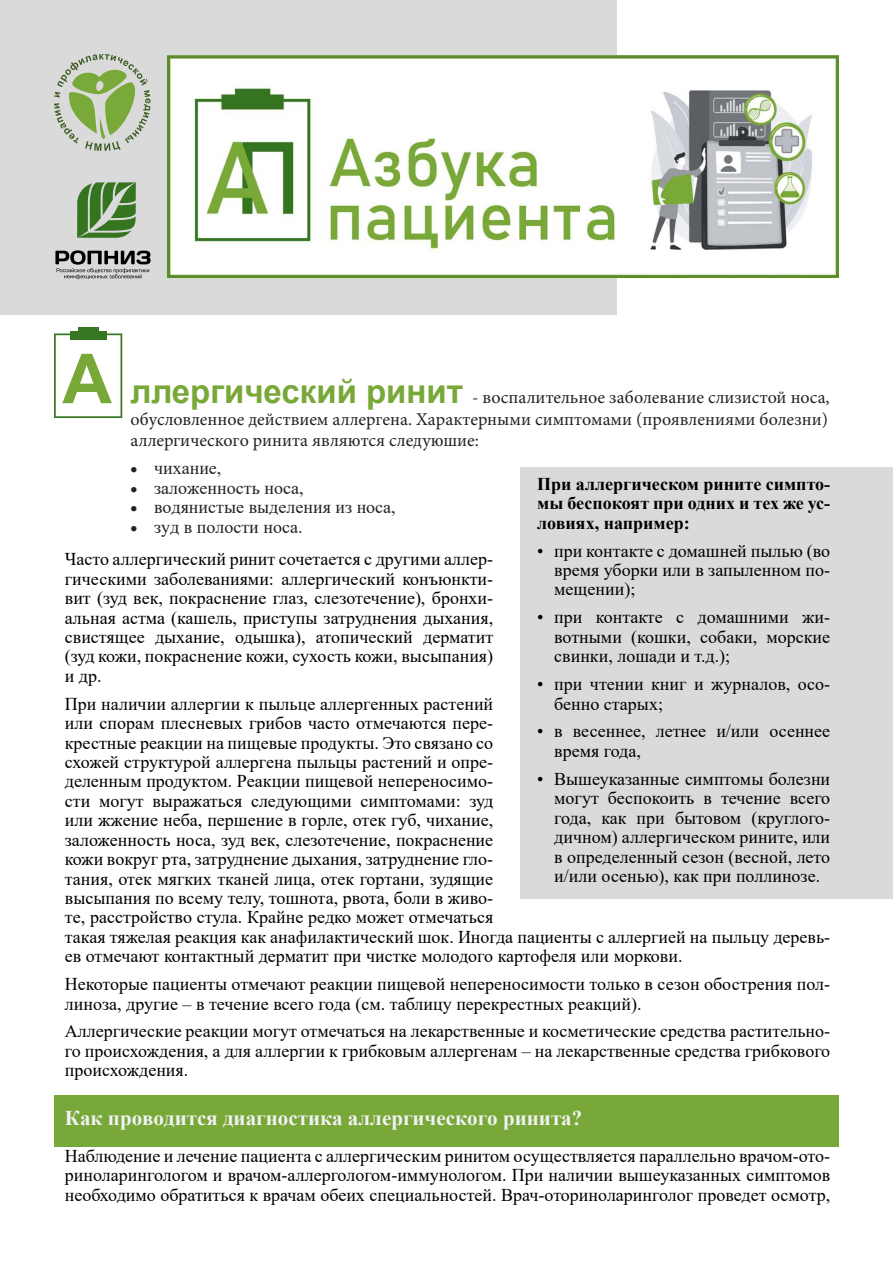
<style>
.page{position:relative;width:893px;height:1263px;background:#fff}
.page>*{position:absolute;margin:0;border:0;box-sizing:border-box;transform-origin:0 0}
.t1{font:700 69px "Arial";color:#78a838}
.t2{font:700 21px "Times New Roman";color:#f2f2f5}
.t3{font:18px/19.4px "Times New Roman";color:#000;text-align:justify}
.t4{font:18px/21.6px "Minion Pro";color:#222;text-align:justify}
.t5{font:700 18px/19.4px "Times New Roman";color:#000;text-align:justify}
.t6{font:18px "Times New Roman";color:#222}
.s1{font-family:"Arial";font-weight:700;font-size:33px;color:#78a838}
</style>
<div class="page">
<div style="left:0;top:0;width:617px;height:315px;background:#dadada"></div>
<div style="left:520px;top:467px;width:373px;height:431px;background:#dadada"></div>
<svg style="left:54px;top:54px;width:97px;height:97px"></svg>
<svg style="left:55px;top:250px;width:96px;height:29px"></svg>
<svg style="left:77px;top:182px;width:59px;height:56px"></svg>
<svg style="left:54px;top:333px;width:68px;height:85px"></svg>
<div style="left:70px;top:331px;width:37px;height:9px;background:#367521"></div>
<div style="left:78px;top:327px;width:21px;height:5px;background:#367521"></div>
<img style="left:168px;top:55px;width:671px;height:223px">
<div style="left:54px;top:1095px;width:785px;height:51px;background:#78a838"></div>
<h1 class="t1" style="left:62px;top:330px;width:51px">А</h1>
<p class="t4" style="left:130px;top:387px;width:701px"><span class="s1">ллергический ринит</span> - воспалительное заболевание слизистой носа, обусловленное действием аллергена. Характерными симптомами (проявлениями болезни) аллергического ринита являются следуюшие:</p>
<p class="t6" style="left:130px;top:456px;width:93px">• чихание,</p>
<p class="t6" style="left:130px;top:475px;width:175px">• заложенность носа,</p>
<p class="t6" style="left:130px;top:494px;width:267px">• водянистые выделения из носа,</p>
<p class="t6" style="left:130px;top:514px;width:174px">• зуд в полости носа.</p>
<p class="t3" style="left:65px;top:549px;width:430px">Часто аллергический ринит сочетается с другими аллер&shy;гическими заболеваниями: аллергический конъюнкти&shy;вит (зуд век, покраснение глаз, слезотечение), бронхи&shy;альная астма (кашель, приступы затруднения дыхания, свистящее дыхание, одышка), атопический дерматит (зуд кожи, покраснение кожи, сухость кожи, высыпания) и др.</p>
<p class="t3" style="left:65px;top:693px;width:430px">При наличии аллергии к пыльце аллергенных растений или спорам плесневых грибов часто отмечаются пере&shy;крестные реакции на пищевые продукты. Это связано со схожей структурой аллергена пыльцы растений и опре&shy;деленным продуктом. Реакции пищевой непереносимо&shy;сти могут выражаться следующими симптомами: зуд или жжение неба, першение в горле, отек губ, чихание, заложенность носа, зуд век, слезотечение, покраснение кожи вокруг рта, затруднение дыхания, затруднение гло&shy;тания, отек мягких тканей лица, отек гортани, зудящие высыпания по всему телу, тошнота, рвота, боли в живо&shy;те, расстройство стула. Крайне редко может отмечаться</p>
<p class="t5" style="left:537px;top:473px;width:295px">При аллергическом рините симпто&shy;мы беспокоят при одних и тех же ус&shy;ловиях, например:</p>
<p class="t3" style="left:554px;top:540px;width:278px;text-indent:-17px">• при контакте с домашней пылью (во время уборки или в запыленном по&shy;мещении);</p>
<p class="t3" style="left:554px;top:607px;width:278px;text-indent:-17px">• при контакте с домашними жи&shy;вотными (кошки, собаки, морские свинки, лошади и т.д.);</p>
<p class="t3" style="left:554px;top:674px;width:278px;text-indent:-17px">• при чтении книг и журналов, осо&shy;бенно старых;</p>
<p class="t3" style="left:554px;top:721px;width:278px;text-indent:-17px">• в весеннее, летнее и/или осеннее время года,</p>
<p class="t3" style="left:554px;top:768px;width:278px;text-indent:-17px">• Вышеуказанные симптомы болезни могут беспокоить в течение всего года, как при бытовом (круглого&shy;дичном) аллергическом рините, или в определенный сезон (весной, лето и/или осенью), как при поллинозе.</p>
<p class="t3" style="left:65px;top:926px;width:767px">такая тяжелая реакция как анафилактический шок. Иногда пациенты с аллергией на пыльцу деревь&shy;ев отмечают контактный дерматит при чистке молодого картофеля или моркови.</p>
<p class="t3" style="left:65px;top:974px;width:767px">Некоторые пациенты отмечают реакции пищевой непереносимости только в сезон обострения пол&shy;линоза, другие – в течение всего года (см. таблицу перекрестных реакций).</p>
<p class="t3" style="left:65px;top:1021px;width:767px">Аллергические реакции могут отмечаться на лекарственные и косметические средства растительно&shy;го происхождения, а для аллергии к грибковым аллергенам – на лекарственные средства грибкового происхождения.</p>
<p class="t2" style="left:65px;top:1103px;width:519px">Как проводится диагностика аллергического ринита?</p>
<p class="t3" style="left:65px;top:1145px;width:767px">Наблюдение и лечение пациента с аллергическим ринитом осуществляется параллельно врачом-ото&shy;риноларингологом и врачом-аллергологом-иммунологом. При наличии вышеуказанных симптомов необходимо обратиться к врачам обеих специальностей. Врач-оториноларинголог проведет осмотр,</p>
</div>
